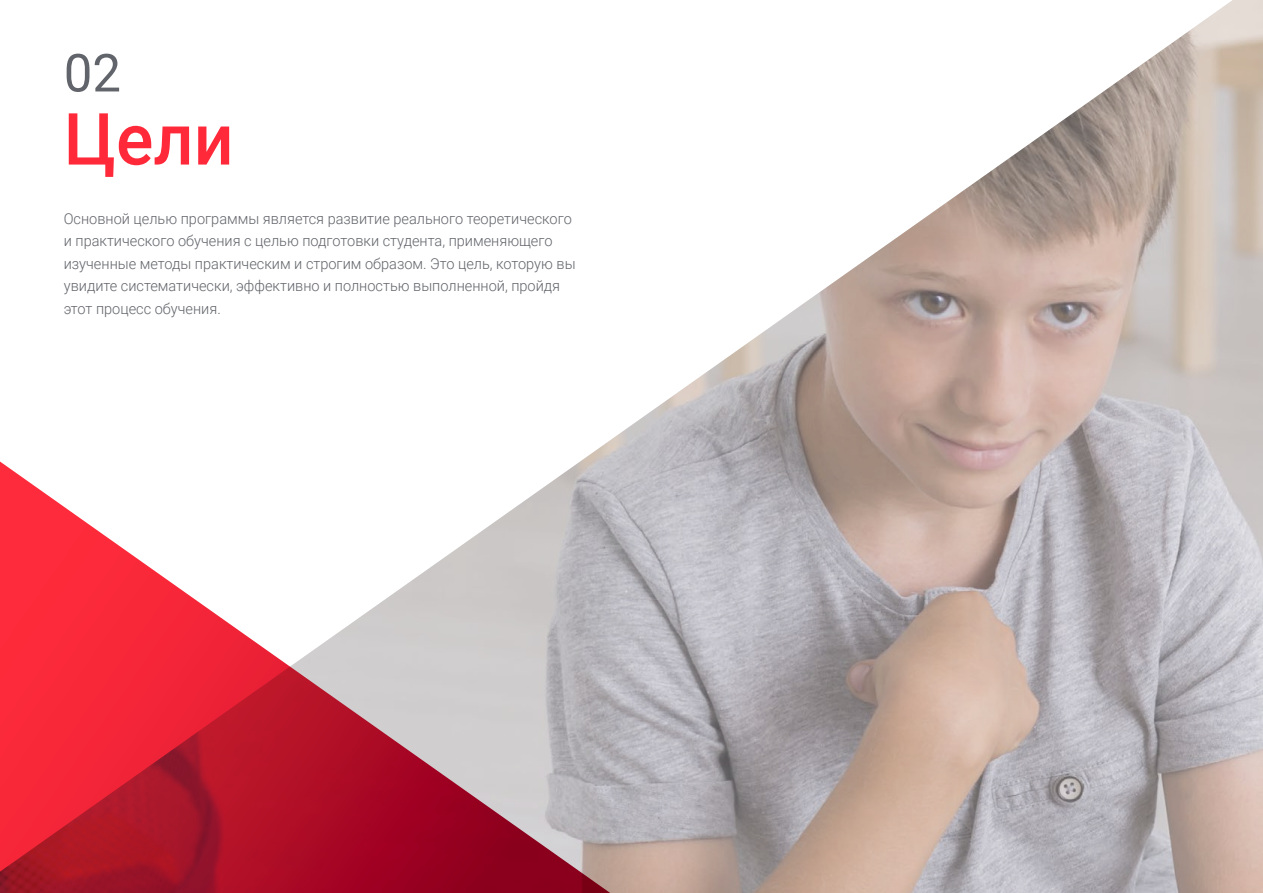
<style>
.page{position:relative;width:1263px;height:893px;background:#fff}
.page>*{position:absolute;margin:0;border:0;box-sizing:border-box;transform-origin:0 0}
.t1{font:500 72px "Roboto";color:#ff293a}
.t2{font:52.5px "Roboto";color:#61646a}
.t3{font:300 15px/22.5px "Roboto";color:#61646a}
</style>
<div class="page">
<img style="left:602px;top:0;width:661px;height:893px">
<svg style="left:0;top:446px;width:640px;height:447px"></svg>
<h2 class="t2" style="left:64px;top:36px;width:59px">02</h2>
<h1 class="t1" style="left:64px;top:89px;width:171px">Цели</h1>
<p class="t3" style="left:64px;top:207px;width:513px">Основной целью программы является развитие реального теоретического и практического обучения с целью подготовки студента, применяющего изученные методы практическим и строгим образом. Это цель, которую вы увидите систематически, эффективно и полностью выполненной, пройдя этот процесс обучения.</p>
</div>
